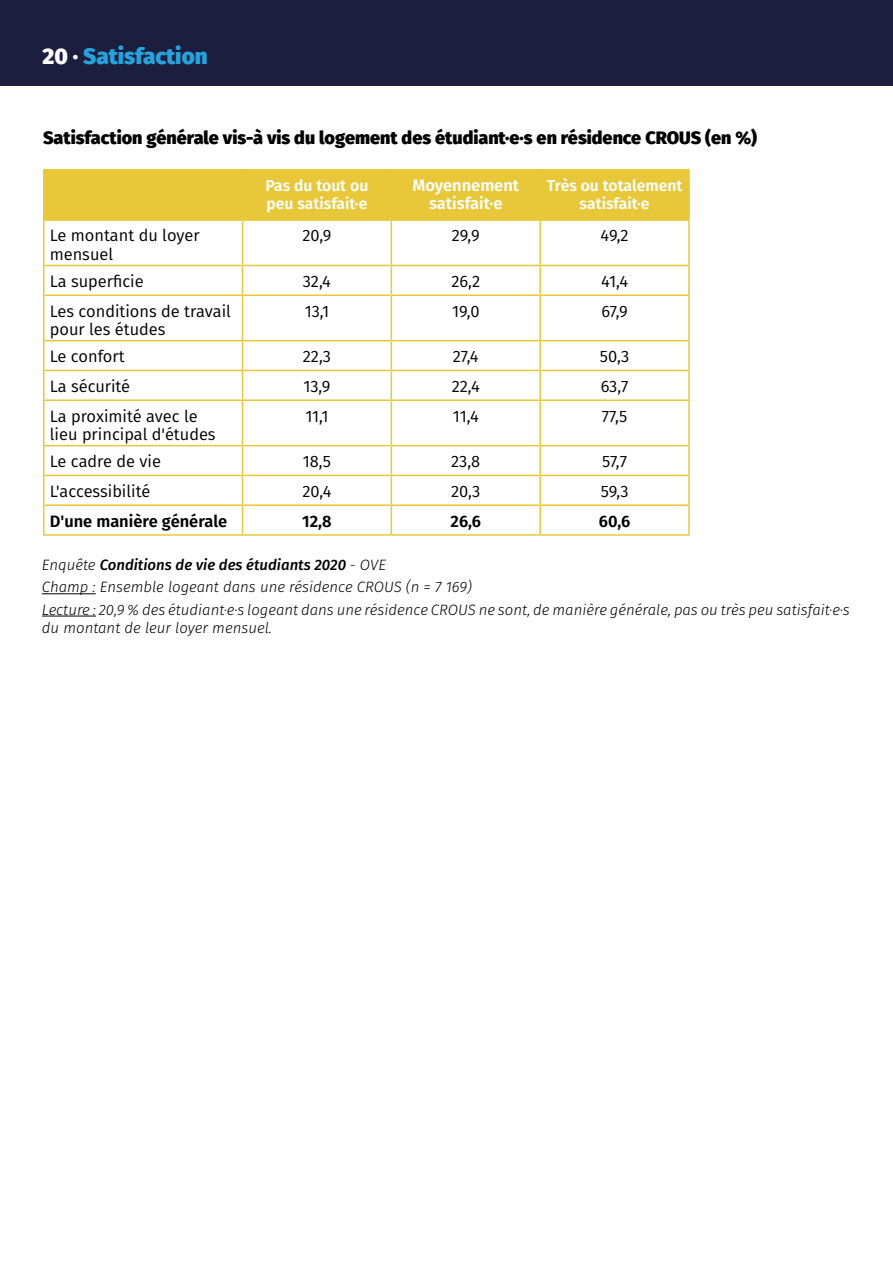
<style>
.page{position:relative;width:893px;height:1263px;background:#fff}
.page>*{position:absolute;margin:0;border:0;box-sizing:border-box;transform-origin:0 0}
.t1{font:800 22.5px "Fira Sans";color:#25a3dd}
.t2{font:800 18px "Fira Sans";color:#020203}
.t3{font:16.5px/18px "Fira Sans";color:#020203}
.t4{font:600 16.5px "Fira Sans";color:#020203}
.t5{font:600 16.5px/18px "Fira Sans";color:#fff;text-align:center}
.t6{font:600 15.75px/18px "Fira Sans";color:#fff}
.t7{font:italic 300 15px/22.2px "Fira Sans";color:#000}
.s1{color:#fff}
.s2{font-weight:500}
</style>
<div class="page">
<hr style="left:892px;top:0;width:1px;height:236px;background:#1b1e3d">
<div style="left:0;top:0;width:893px;height:85px;background:#1b1e3d"></div>
<div style="left:45px;top:171px;width:643px;height:48px;background:#e8c738"></div>
<hr style="left:43px;top:221px;width:2px;height:44px;background:#e8c738">
<hr style="left:242px;top:221px;width:1px;height:44px;background:#e8c738">
<hr style="left:391px;top:221px;width:1px;height:44px;background:#e8c738">
<hr style="left:539px;top:221px;width:2px;height:44px;background:#e8c738">
<hr style="left:688px;top:221px;width:2px;height:44px;background:#e8c738">
<hr style="left:43px;top:265px;width:200px;height:1px;background:#e8c738">
<hr style="left:43px;top:266px;width:2px;height:28px;background:#e8c738">
<hr style="left:243px;top:265px;width:148px;height:1px;background:#e8c738">
<svg style="left:242px;top:266px;width:1px;height:28px"></svg>
<hr style="left:391px;top:265px;width:149px;height:1px;background:#e8c738">
<svg style="left:391px;top:266px;width:1px;height:28px"></svg>
<hr style="left:540px;top:265px;width:150px;height:1px;background:#e8c738">
<hr style="left:539px;top:266px;width:2px;height:28px;background:#e8c738">
<hr style="left:688px;top:266px;width:2px;height:28px;background:#e8c738">
<hr style="left:43px;top:294px;width:200px;height:2px;background:#e8c738">
<hr style="left:43px;top:296px;width:2px;height:44px;background:#e8c738">
<hr style="left:243px;top:294px;width:148px;height:2px;background:#e8c738">
<hr style="left:242px;top:296px;width:1px;height:44px;background:#e8c738">
<hr style="left:391px;top:294px;width:149px;height:2px;background:#e8c738">
<hr style="left:391px;top:296px;width:1px;height:44px;background:#e8c738">
<hr style="left:540px;top:294px;width:150px;height:2px;background:#e8c738">
<hr style="left:539px;top:296px;width:2px;height:44px;background:#e8c738">
<hr style="left:688px;top:296px;width:2px;height:44px;background:#e8c738">
<hr style="left:43px;top:340px;width:200px;height:1px;background:#e8c738">
<hr style="left:43px;top:341px;width:2px;height:29px;background:#e8c738">
<hr style="left:243px;top:340px;width:148px;height:1px;background:#e8c738">
<hr style="left:391px;top:340px;width:149px;height:1px;background:#e8c738">
<hr style="left:540px;top:340px;width:150px;height:1px;background:#e8c738">
<hr style="left:539px;top:341px;width:2px;height:29px;background:#e8c738">
<hr style="left:688px;top:341px;width:2px;height:29px;background:#e8c738">
<hr style="left:43px;top:370px;width:200px;height:1px;background:#e8c738">
<hr style="left:43px;top:371px;width:2px;height:28px;background:#e8c738">
<hr style="left:243px;top:370px;width:148px;height:1px;background:#e8c738">
<svg style="left:242px;top:341px;width:1px;height:58px"></svg>
<hr style="left:391px;top:370px;width:149px;height:1px;background:#e8c738">
<svg style="left:391px;top:341px;width:1px;height:58px"></svg>
<hr style="left:540px;top:370px;width:150px;height:1px;background:#e8c738">
<hr style="left:539px;top:371px;width:2px;height:28px;background:#e8c738">
<hr style="left:688px;top:371px;width:2px;height:28px;background:#e8c738">
<hr style="left:43px;top:399px;width:200px;height:2px;background:#e8c738">
<hr style="left:43px;top:401px;width:2px;height:44px;background:#e8c738">
<hr style="left:243px;top:399px;width:148px;height:2px;background:#e8c738">
<hr style="left:242px;top:401px;width:1px;height:44px;background:#e8c738">
<hr style="left:391px;top:399px;width:149px;height:2px;background:#e8c738">
<hr style="left:391px;top:401px;width:1px;height:44px;background:#e8c738">
<hr style="left:540px;top:399px;width:150px;height:2px;background:#e8c738">
<hr style="left:539px;top:401px;width:2px;height:44px;background:#e8c738">
<hr style="left:688px;top:401px;width:2px;height:44px;background:#e8c738">
<hr style="left:43px;top:445px;width:200px;height:1px;background:#e8c738">
<hr style="left:43px;top:446px;width:2px;height:29px;background:#e8c738">
<hr style="left:243px;top:445px;width:148px;height:1px;background:#e8c738">
<hr style="left:391px;top:445px;width:149px;height:1px;background:#e8c738">
<hr style="left:540px;top:445px;width:150px;height:1px;background:#e8c738">
<hr style="left:539px;top:446px;width:2px;height:29px;background:#e8c738">
<hr style="left:688px;top:446px;width:2px;height:29px;background:#e8c738">
<hr style="left:43px;top:475px;width:200px;height:1px;background:#e8c738">
<hr style="left:43px;top:476px;width:2px;height:28px;background:#e8c738">
<hr style="left:243px;top:475px;width:148px;height:1px;background:#e8c738">
<hr style="left:391px;top:475px;width:149px;height:1px;background:#e8c738">
<hr style="left:540px;top:475px;width:150px;height:1px;background:#e8c738">
<hr style="left:539px;top:476px;width:2px;height:28px;background:#e8c738">
<hr style="left:688px;top:476px;width:2px;height:28px;background:#e8c738">
<hr style="left:43px;top:504px;width:200px;height:2px;background:#e8c738">
<hr style="left:43px;top:506px;width:2px;height:28px;background:#e8c738">
<hr style="left:243px;top:504px;width:148px;height:2px;background:#e8c738">
<svg style="left:242px;top:446px;width:1px;height:88px"></svg>
<hr style="left:391px;top:504px;width:149px;height:2px;background:#e8c738">
<svg style="left:391px;top:446px;width:1px;height:88px"></svg>
<hr style="left:540px;top:504px;width:150px;height:2px;background:#e8c738">
<hr style="left:539px;top:506px;width:2px;height:28px;background:#e8c738">
<hr style="left:688px;top:506px;width:2px;height:28px;background:#e8c738">
<hr style="left:43px;top:534px;width:200px;height:2px;background:#e8c738">
<hr style="left:243px;top:534px;width:148px;height:2px;background:#e8c738">
<hr style="left:391px;top:534px;width:149px;height:2px;background:#e8c738">
<hr style="left:540px;top:534px;width:150px;height:2px;background:#e8c738">
<hr style="left:43px;top:169px;width:200px;height:2px;background:#e8c738">
<hr style="left:43px;top:171px;width:2px;height:48px;background:#e8c738">
<hr style="left:243px;top:169px;width:148px;height:2px;background:#e8c738">
<hr style="left:242px;top:171px;width:1px;height:48px;background:#e8c738">
<hr style="left:391px;top:169px;width:149px;height:2px;background:#e8c738">
<hr style="left:391px;top:171px;width:1px;height:48px;background:#e8c738">
<hr style="left:540px;top:169px;width:150px;height:2px;background:#e8c738">
<hr style="left:539px;top:171px;width:2px;height:48px;background:#e8c738">
<hr style="left:688px;top:171px;width:2px;height:48px;background:#e8c738">
<hr style="left:43px;top:219px;width:200px;height:2px;background:#e8c738">
<hr style="left:243px;top:219px;width:148px;height:2px;background:#e8c738">
<hr style="left:391px;top:219px;width:149px;height:2px;background:#e8c738">
<hr style="left:540px;top:219px;width:150px;height:2px;background:#e8c738">
<hr style="left:42px;top:593px;width:54px;height:1px;background:#000">
<hr style="left:42px;top:616px;width:54px;height:1px;background:#000">
<h1 class="t1" style="left:43px;top:36px;width:167px"><span class="s1">20 ·</span> Satisfaction</h1>
<p class="t2" style="left:43px;top:122px;width:715px">Satisfaction générale vis-à vis du logement des étudiant·e·s en résidence CROUS (en %)</p>
<p class="t6" style="left:266px;top:175px;width:104px">Pas du tout ou peu satisfait·e</p>
<p class="t5" style="left:412px;top:175px;width:108px">Moyennement satisfait·e</p>
<p class="t6" style="left:547px;top:175px;width:137px;text-align:center">Très ou totalement satisfait·e</p>
<p class="t3" style="left:50px;top:226px;width:151px">Le montant du loyer mensuel</p>
<p class="t3" style="left:302px;top:226px;width:31px">20,9</p>
<p class="t3" style="left:452px;top:226px;width:29px">29,9</p>
<p class="t3" style="left:601px;top:226px;width:30px">49,2</p>
<p class="t3" style="left:50px;top:272px;width:95px">La superficie</p>
<p class="t3" style="left:303px;top:272px;width:30px">32,4</p>
<p class="t3" style="left:451px;top:272px;width:30px">26,2</p>
<p class="t3" style="left:601px;top:272px;width:28px">41,4</p>
<p class="t3" style="left:50px;top:302px;width:183px">Les conditions de travail pour les études</p>
<p class="t3" style="left:305px;top:302px;width:26px">13,1</p>
<p class="t3" style="left:452px;top:302px;width:29px">19,0</p>
<p class="t3" style="left:602px;top:302px;width:28px">67,9</p>
<p class="t3" style="left:50px;top:347px;width:76px">Le confort</p>
<p class="t3" style="left:303px;top:347px;width:30px">22,3</p>
<p class="t3" style="left:453px;top:347px;width:27px">27,4</p>
<p class="t3" style="left:600px;top:347px;width:31px">50,3</p>
<p class="t3" style="left:50px;top:377px;width:82px">La sécurité</p>
<p class="t3" style="left:303px;top:377px;width:29px">13,9</p>
<p class="t3" style="left:452px;top:377px;width:30px">22,4</p>
<p class="t3" style="left:601px;top:377px;width:29px">63,7</p>
<p class="t3" style="left:50px;top:406px;width:167px">La proximité avec le lieu principal d'études</p>
<p class="t3" style="left:305px;top:406px;width:25px">11,1</p>
<p class="t3" style="left:453px;top:406px;width:27px">11,4</p>
<p class="t3" style="left:602px;top:406px;width:27px">77,5</p>
<p class="t3" style="left:50px;top:452px;width:113px">Le cadre de vie</p>
<p class="t3" style="left:303px;top:452px;width:30px">18,5</p>
<p class="t3" style="left:451px;top:452px;width:31px">23,8</p>
<p class="t3" style="left:602px;top:452px;width:26px">57,7</p>
<p class="t3" style="left:50px;top:482px;width:102px">L'accessibilité</p>
<p class="t3" style="left:302px;top:482px;width:31px">20,4</p>
<p class="t3" style="left:451px;top:482px;width:31px">20,3</p>
<p class="t3" style="left:601px;top:482px;width:29px">59,3</p>
<p class="t4" style="left:50px;top:507px;width:179px">D'une manière générale</p>
<p class="t4" style="left:302px;top:507px;width:31px">12,8</p>
<p class="t4" style="left:451px;top:507px;width:32px">26,6</p>
<p class="t4" style="left:599px;top:507px;width:33px">60,6</p>
<p class="t7" style="left:42px;top:554px;width:809px">Enquête <span class="s2">Conditions de vie des étudiants 2020</span> - OVE<br>Champ : Ensemble logeant dans une résidence CROUS (n = 7 169)<br>Lecture : 20,9 % des étudiant·e·s logeant dans une résidence CROUS ne sont, de manière générale, pas ou très peu satisfait·e·s</p>
<p class="t7" style="left:42px;top:616px;width:232px">du montant de leur loyer mensuel.</p>
</div>
